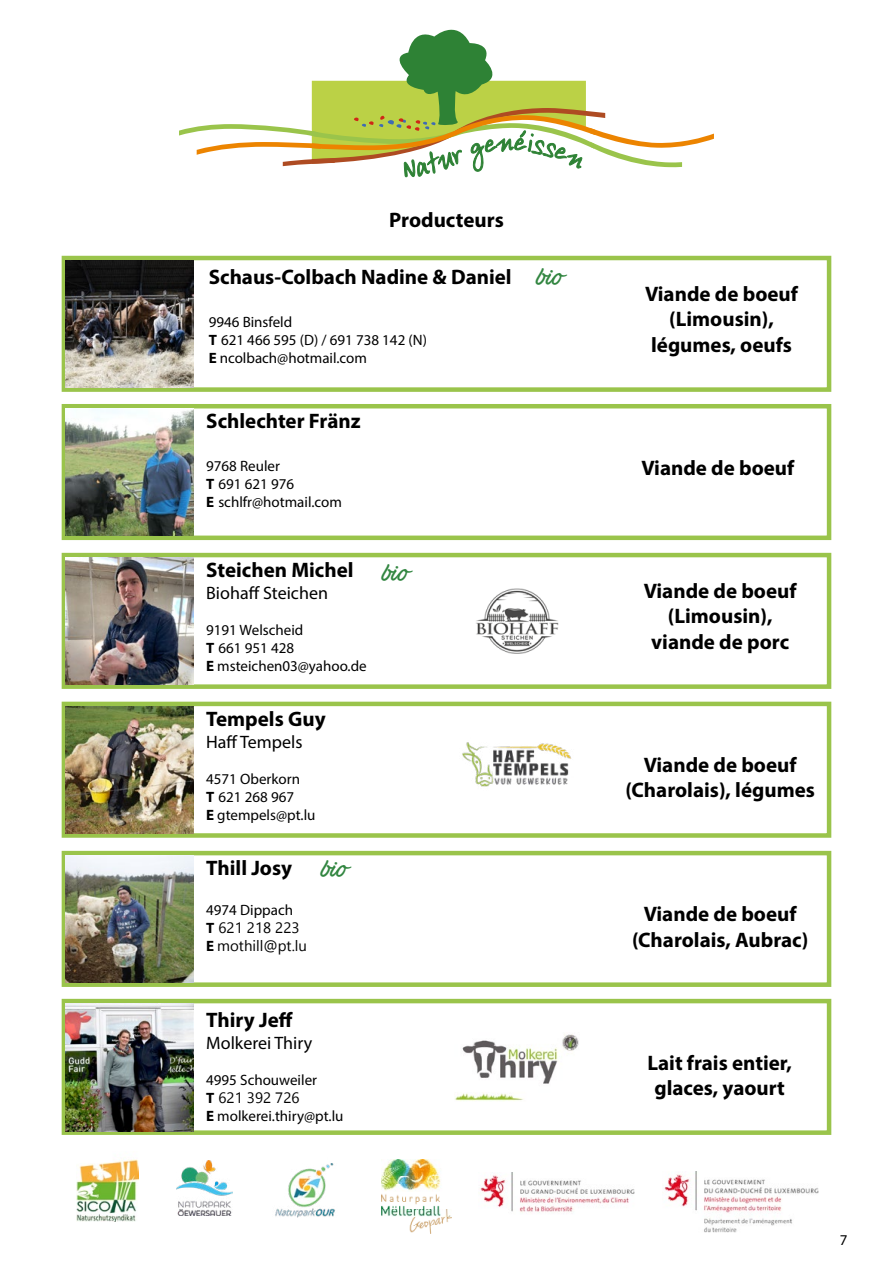
<style>
.page{position:relative;width:893px;height:1263px;background:#fff}
.page>*{position:absolute;margin:0;border:0;box-sizing:border-box;transform-origin:0 0}
.t1{font:27px "Actonia PERSONALUSE";color:#328641}
.t2{font:700 21px/25.2px "Myriad Pro";color:#000;text-align:center}
.t3{font:18px "Myriad Pro";color:#000}
.t4{font:15px/18px "Myriad Pro";color:#000}
.t5{font:700 15px "Myriad Pro";color:#000}
.t6{font:15px "Segoe UI Emoji";color:#000}
.s1{font-weight:700}
</style>
<div class="page">
<img style="left:77px;top:1159px;width:61px;height:63px">
<img style="left:176px;top:1161px;width:57px;height:55px">
<img style="left:275px;top:1163px;width:60px;height:55px">
<img style="left:382px;top:1160px;width:70px;height:73px">
<svg style="left:179px;top:29px;width:535px;height:148px"></svg>
<div style="left:62px;top:999px;width:769px;height:136px;border:4px solid #9ac44b"></div>
<img style="left:66px;top:1003px;width:127px;height:128px">
<img style="left:455px;top:1034px;width:124px;height:67px">
<img style="left:664px;top:1172px;width:155px;height:61px">
<img style="left:480px;top:1172px;width:155px;height:41px">
<div style="left:62px;top:851px;width:769px;height:136px;border:4px solid #9ac44b"></div>
<img style="left:66px;top:855px;width:127px;height:127px">
<div style="left:62px;top:702px;width:769px;height:136px;border:4px solid #9ac44b"></div>
<img style="left:66px;top:706px;width:127px;height:127px">
<img style="left:462px;top:742px;width:110px;height:45px">
<div style="left:62px;top:553px;width:769px;height:136px;border:4px solid #9ac44b"></div>
<img style="left:66px;top:557px;width:127px;height:127px">
<img style="left:476px;top:588px;width:83px;height:66px">
<div style="left:62px;top:404px;width:769px;height:136px;border:4px solid #9ac44b"></div>
<img style="left:66px;top:408px;width:128px;height:128px">
<div style="left:62px;top:256px;width:769px;height:136px;border:4px solid #9ac44b"></div>
<img style="left:66px;top:260px;width:127px;height:127px">
<p class="t2" style="left:389px;top:206px;width:116px">Producteurs</p>
<p class="t2" style="left:209px;top:264px;width:304px">Schaus-Colbach Nadine &amp; Daniel</p>
<p class="t4" style="left:209px;top:313px;width:220px">9946 Binsfeld<br><span class="s1">T</span> 621 466 595 (D) / 691 738 142 (N)<br><span class="s1">E</span> ncolbach@hotmail.com</p>
<p class="t1" style="left:537px;top:264px;width:28px">bio</p>
<p class="t2" style="left:645px;top:281px;width:154px">Viande de boeuf (Limousin), légumes, oeufs</p>
<p class="t2" style="left:206px;top:408px;width:156px">Schlechter Fränz</p>
<p class="t4" style="left:206px;top:457px;width:137px">9768 Reuler<br><span class="s1">T</span> 691 621 976<br><span class="s1">E</span> schlfr@hotmail.com</p>
<p class="t2" style="left:641px;top:454px;width:154px">Viande de boeuf</p>
<p class="t2" style="left:206px;top:557px;width:149px">Steichen Michel</p>
<p class="t3" style="left:206px;top:581px;width:123px">Biohaff Steichen</p>
<p class="t4" style="left:206px;top:620px;width:162px">9191 Welscheid<br><span class="s1">T</span> 661 951 428<br><span class="s1">E</span> msteichen03@yahoo.de</p>
<p class="t1" style="left:382px;top:559px;width:28px">bio</p>
<p class="t2" style="left:206px;top:705px;width:121px">Tempels Guy</p>
<p class="t3" style="left:206px;top:730px;width:98px">Haff Tempels</p>
<p class="t4" style="left:206px;top:769px;width:111px">4571 Oberkorn<br><span class="s1">T</span> 621 268 967<br><span class="s1">E</span> gtempels@pt.lu</p>
<p class="t2" style="left:206px;top:855px;width:87px">Thill Josy</p>
<p class="t4" style="left:206px;top:900px;width:88px">4974 Dippach</p>
<p class="t5" style="left:206px;top:918px;width:10px">T</p>
<p class="t5" style="left:206px;top:936px;width:59px">E □▼ ●●</p>
<p class="t6" style="left:287px;top:936px;width:22px">▼●◆</p>
<p class="t1" style="left:321px;top:855px;width:28px">bio</p>
<p class="t2" style="left:206px;top:1007px;width:88px">Thiry Jeff</p>
<p class="t3" style="left:206px;top:1031px;width:108px">Molkerei Thiry</p>
<p class="t4" style="left:206px;top:1070px;width:112px">4995 Schouweiler</p>
<p class="t5" style="left:206px;top:1088px;width:10px">T</p>
<p class="t4" style="left:206px;top:1106px;width:139px"><span class="s1">E</span> molkerei.thiry@pt.lu</p>
<p class="t2" style="left:644px;top:578px;width:154px">Viande de boeuf (Limousin), viande de porc</p>
<p class="t2" style="left:625px;top:752px;width:191px">Viande de boeuf (Charolais), légumes</p>
<p class="t2" style="left:632px;top:901px;width:178px">Viande de boeuf (Charolais, Aubrac)</p>
<p class="t2" style="left:647px;top:1049px;width:146px">Lait frais entier, glaces, yaourt</p>
<p class="t4" style="left:840px;top:1231px;width:9px">7</p>
</div>
